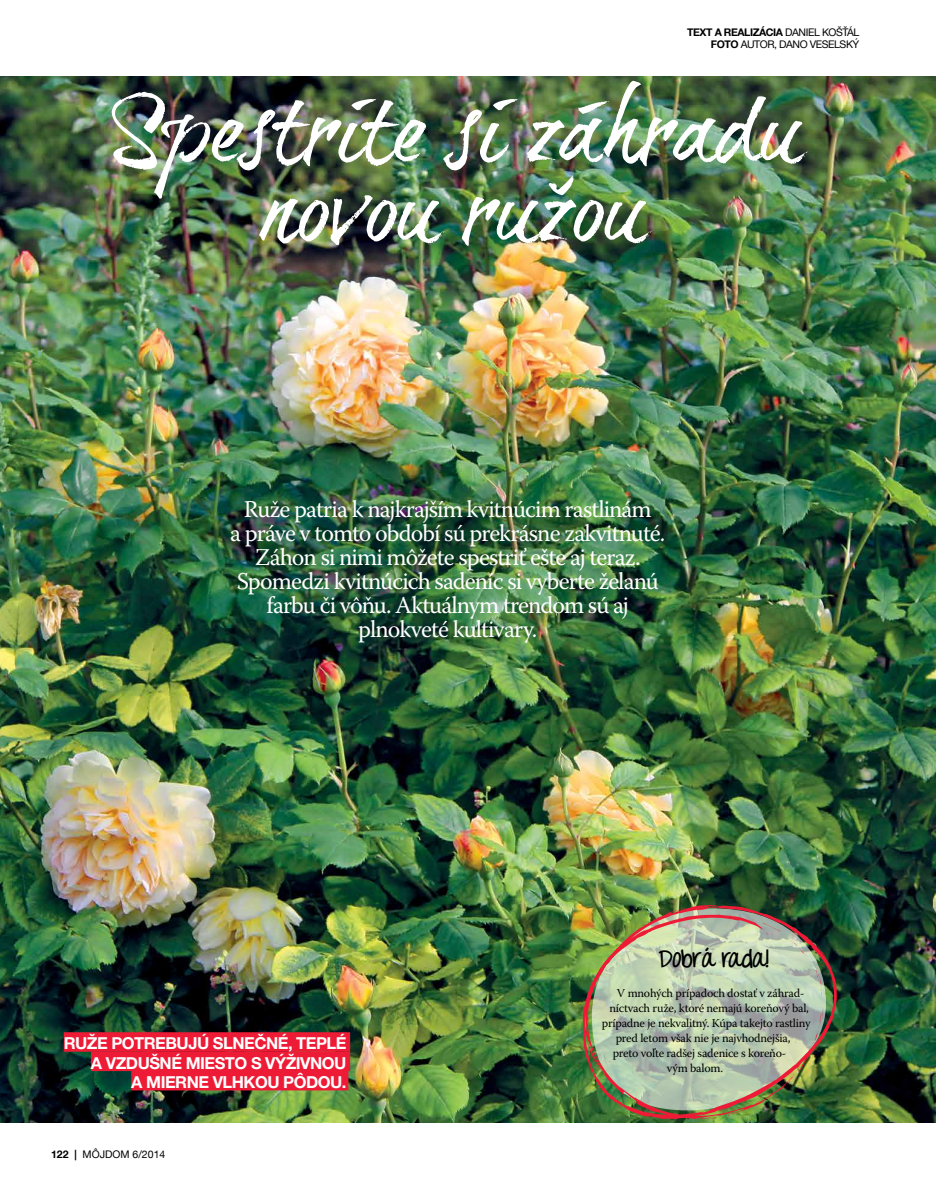
<style>
.page{position:relative;width:936px;height:1191px;background:#fff}
.page>*{position:absolute;margin:0;border:0;box-sizing:border-box;transform-origin:0 0}
.t1{font:90px/79.5px "Brushtip Travis";letter-spacing:-.025em;color:#fff;text-align:center}
.t2{font:24px/24px "Warnock Pro";letter-spacing:-.04em;color:#fff;text-align:center}
.t3{font:700 24px "Throw My Hands Upinthe Air";letter-spacing:-.02em;color:#000}
.t4{font:700 16.5px/19.4px "Helvetica Neue LT Pro";letter-spacing:-.03em;color:#fff;text-align:right}
.t5{font:12px "Warnock Pro";letter-spacing:-.02em;color:#000}
.t6{font:10.5px/12.6px "Helvetica Neue LT Com";letter-spacing:-.04em;color:#000;text-align:right}
.t7{font:10.5px "Helvetica Neue LT Com";color:#000}
.s1{font-weight:700}
</style>
<div class="page">
<img style="left:0;top:77px;width:935px;height:1046px">
<div style="left:64px;top:1032px;width:286px;height:19px;background:#ed1b36"></div>
<div style="left:91px;top:1051px;width:259px;height:20px;background:#ed1b36"></div>
<div style="left:131px;top:1071px;width:217px;height:19px;background:#ed1b36"></div>
<img style="left:583px;top:905px;width:253px;height:214px">
<svg style="left:710px;top:905px;width:11px;height:2px"></svg>
<svg style="left:687px;top:1115px;width:32px;height:4px"></svg>
<svg style="left:629px;top:1097px;width:8px;height:7px"></svg>
<svg style="left:584px;top:1017px;width:5px;height:14px"></svg>
<svg style="left:751px;top:919px;width:31px;height:16px"></svg>
<svg style="left:788px;top:939px;width:25px;height:18px"></svg>
<svg style="left:835px;top:1001px;width:2px;height:9px"></svg>
<img style="left:750px;top:967px;width:73px;height:139px">
<p class="t6" style="left:687px;top:25px;width:174px"><span class="s1">TEXT A REALIZÁCIA</span> DANIEL KOŠŤÁL<br><span class="s1">FOTO</span> AUTOR, DANO VESELSKÝ</p>
<h1 class="t1" style="left:107px;top:88px;width:698px">Spestrite si záhradu novou ružou</h1>
<p class="t2" style="left:230px;top:497px;width:436px">Ruže patria k najkrajším kvitnúcim rastlinám<br>a práve v tomto období sú prekrásne zakvitnuté.<br>Záhon si nimi môžete spestriť ešte aj teraz.<br>Spomedzi kvitnúcich sadeníc si vyberte želanú farbu či vôňu. Aktuálnym trendom sú aj plnokveté kultivary.</p>
<p class="t4" style="left:64px;top:1033px;width:284px">RUŽE POTREBUJÚ SLNEČNÉ, TEPLÉ<br>A VZDUŠNÉ MIESTO S VÝŽIVNOU<br>A MIERNE VLHKOU PÔDOU.</p>
<p class="t7" style="left:51px;top:1147px;width:116px"><span class="s1">122 |</span> MÔJDOM 6/2014</p>
<p class="t3" style="left:658px;top:943px;width:112px">Dobrá rada!</p>
<p class="t5" style="left:617px;top:986px;width:189px">V mnohých prípadoch dostať v záhrad-</p>
<p class="t5" style="left:609px;top:1001px;width:201px">níctvach ruže, ktoré nemajú koreňový bal,</p>
<p class="t5" style="left:601px;top:1016px;width:210px">prípadne je nekvalitný. Kúpa takejto rastliny</p>
<p class="t5" style="left:615px;top:1031px;width:176px">pred letom však nie je najvhodnejšia,</p>
<p class="t5" style="left:612px;top:1046px;width:175px">preto voľte radšej sadenice s koreňo-</p>
<p class="t5" style="left:666px;top:1061px;width:58px">vým balom.</p>
</div>
